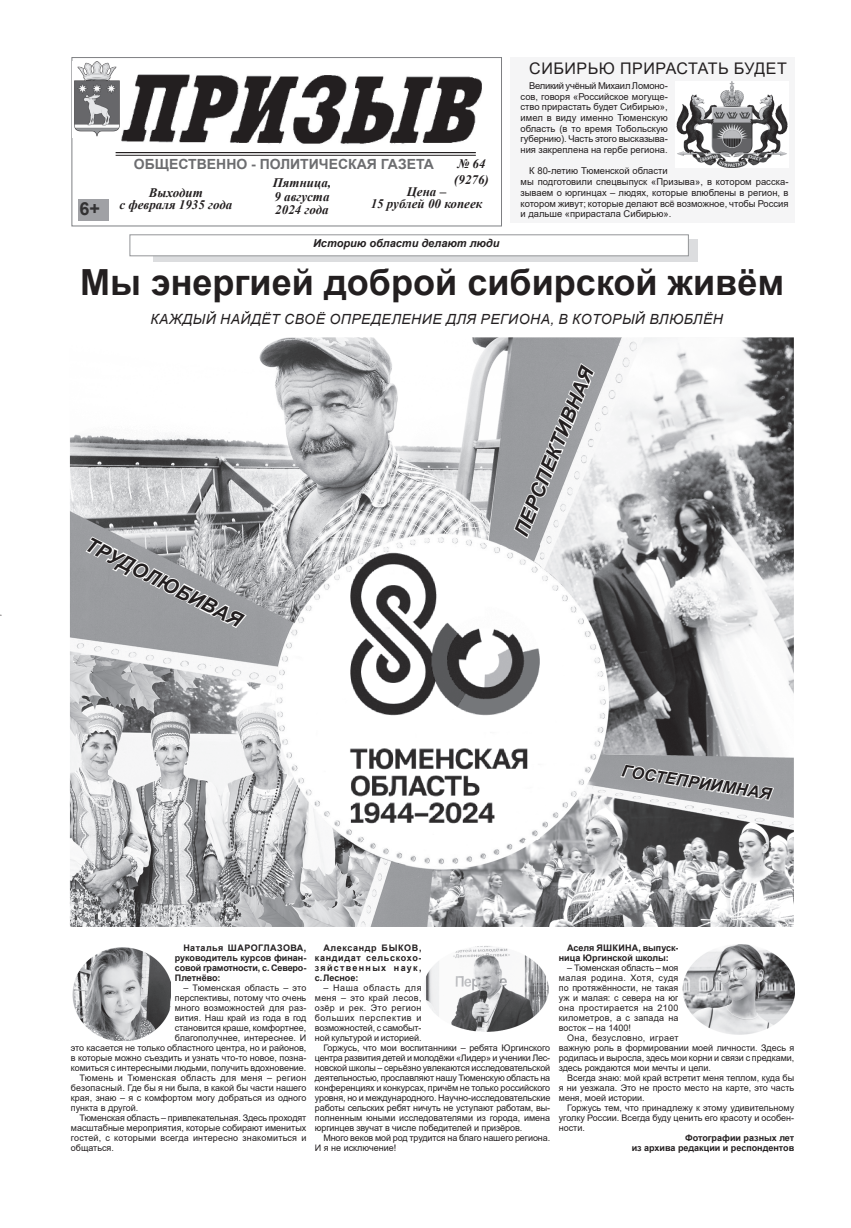
<style>
.page{position:relative;width:851px;height:1228px;background:#fff}
.page>*{position:absolute;margin:0;border:0;box-sizing:border-box;transform-origin:0 0}
.t1{font:700 36px "Arial";color:#231f20}
.t2{font:italic 700 20px "Arial";color:#231f20}
.t3{font:700 18px "Arial";color:#333233}
.t4{font:italic 700 16.5px "Arial";color:#231f20}
.t5{font:16px "Arial";letter-spacing:.035em;color:#231f20}
.t6{font:italic 14px "Arial";letter-spacing:.035em;color:#231f20}
.t7{font:700 14px "Arial";color:#6c6d70}
.t8{font:italic 700 13px/12px "Times New Roman";color:#231f20;text-align:center}
.t9{font:italic 700 11px "Arial";color:#231f20}
.t10{font:9.4px/10.7px "Arial";color:#231f20;text-align:justify}
.t11{font:9px/10px "Arial";letter-spacing:-.005em;color:#231f20;text-align:justify}
.t12{font:700 9px/10px "Arial";color:#231f20;text-align:justify}
.t13{font:9px "Arial";letter-spacing:-.025em;color:#231f20}
.t14{font:9px "Arial";letter-spacing:.02em;color:#231f20}
.t15{font:9px "Arial";letter-spacing:.025em;color:#231f20}
.t16{font:9px "Arial";letter-spacing:.035em;color:#231f20}
.t17{font:9px "Arial";letter-spacing:.06em;color:#231f20}
.t18{font:9px "Arial";letter-spacing:.03em;color:#231f20}
.t19{font:9px "Arial";letter-spacing:.04em;color:#231f20}
</style>
<div class="page">
<div style="left:72px;top:57px;width:429px;height:169px;background:#fff;border:1px solid #7e8083"></div>
<div style="left:78px;top:199px;width:31px;height:21px;background:#a0a1a5"></div>
<hr style="left:116px;top:151px;width:360px;height:2px;background:#231f20">
<hr style="left:116px;top:155px;width:360px;height:1px;background:#231f20">
<img style="left:121px;top:74px;width:361px;height:70px">
<img style="left:73px;top:61px;width:47px;height:76px">
<div style="left:510px;top:57px;width:284px;height:166px;background:#f5f5f6"></div>
<div style="left:153px;top:239px;width:544px;height:22px;background:linear-gradient(to right,#dcdddf,#dcdddf)"></div>
<div style="left:130px;top:235px;width:558px;height:21px;background:#fff;border:1px solid #939598"></div>
<img style="left:70px;top:337px;width:723px;height:590px">
<img style="left:343px;top:545px;width:196px;height:294px">
<svg style="left:84px;top:535px;width:164px;height:94px;background:#acaeb0"></svg>
<svg style="left:512px;top:361px;width:84px;height:179px"></svg>
<svg style="left:619px;top:763px;width:156px;height:38px"></svg>
<img style="left:72px;top:947px;width:98px;height:93px">
<img style="left:425px;top:946px;width:124px;height:86px">
<img style="left:682px;top:944px;width:112px;height:91px">
<img style="left:676px;top:81px;width:112px;height:86px">
<h3 class="t3" style="left:79px;top:195px;width:22px">6+</h3>
<h3 class="t7" style="left:134px;top:154px;width:301px">ОБЩЕСТВЕННО - ПОЛИТИЧЕСКАЯ ГАЗЕТА</h3>
<h3 class="t8" style="left:454px;top:155px;width:36px;line-height:15.6px;text-align:left">№ 64 (9276)</h3>
<h3 class="t8" style="left:119px;top:186px;width:114px">Выходит<br>с февраля 1935 года</h3>
<h3 class="t8" style="left:273px;top:175px;width:60px;line-height:13.5px;text-align:left">Пятница,<br>9 августа<br>2024 года</h3>
<h3 class="t8" style="left:370px;top:185px;width:113px">Цена –<br>15 рублей 00 копеек</h3>
<h3 class="t5" style="left:529px;top:57px;width:259px">СИБИРЬЮ ПРИРАСТАТЬ БУДЕТ</h3>
<p class="t10" style="left:520px;top:80px;width:149px;text-indent:8px">Великий учёный Михаил Ломоно&shy;сов, говоря «Российское могуще&shy;ство прирастать будет Сибирью», имел в виду именно Тюменскую область (в то время Тобольскую губернию). Часть этого высказыва&shy;ния закреплена на гербе региона.</p>
<p class="t10" style="left:520px;top:166px;width:269px;text-align:left;text-indent:8px">К 80-летию Тюменской области<br>мы подготовили спецвыпуск «Призыва», в котором расска&shy;зываем о юргинцах – людях, которые влюблены в регион, в котором живут; которые делают всё возможное, чтобы Россия и дальше «прирастала Сибирью».</p>
<p class="t9" style="left:313px;top:236px;width:188px">Историю области делают люди</p>
<h1 class="t1" style="left:80px;top:257px;width:705px">Мы энергией доброй сибирской живём</h1>
<h3 class="t6" style="left:150px;top:310px;width:574px">КАЖДЫЙ НАЙДЁТ СВОЁ ОПРЕДЕЛЕНИЕ ДЛЯ РЕГИОНА, В КОТОРЫЙ ВЛЮБЛЁН</h3>
<h2 class="t2" style="left:93px;top:531px;width:175px;rotate:27deg">ТРУДОЛЮБИВАЯ</h2>
<h2 class="t2" style="left:507px;top:530px;width:182px;rotate:-68deg">ПЕРСПЕКТИВНАЯ</h2>
<h3 class="t4" style="left:623px;top:759px;width:153px;rotate:9deg">ГОСТЕПРИИМНАЯ</h3>
<p class="t12" style="left:175px;top:942px;width:133px;text-indent:8px">Наталья ШАРОГЛАЗОВА, руководитель курсов финан&shy;совой грамотности, с. Северо-Плетнёво:</p>
<p class="t14" style="left:183px;top:981px;width:124px">– Тюменская область – это</p>
<p class="t11" style="left:175px;top:992px;width:133px">перспективы, потому что очень</p>
<p class="t14" style="left:175px;top:1001px;width:133px">много возможностей для раз-</p>
<p class="t11" style="left:175px;top:1012px;width:133px">вития. Наш край из года в год</p>
<p class="t11" style="left:175px;top:1022px;width:133px">становится краше, комфортнее,</p>
<p class="t11" style="left:175px;top:1032px;width:133px">благополучнее, интереснее. И</p>
<p class="t11" style="left:71px;top:1042px;width:237px">это касается не только областного центра, но и районов,</p>
<p class="t11" style="left:71px;top:1052px;width:237px">в которые можно съездить и узнать что-то новое, позна-</p>
<p class="t11" style="left:71px;top:1062px;width:237px">комиться с интересными людьми, получить вдохновение.</p>
<p class="t16" style="left:79px;top:1071px;width:228px">Тюмень и Тюменская область для меня – регион</p>
<p class="t11" style="left:71px;top:1082px;width:237px">безопасный. Где бы я ни была, в какой бы части нашего</p>
<p class="t11" style="left:71px;top:1092px;width:237px">края, знаю – я с комфортом могу добраться из одного</p>
<p class="t11" style="left:71px;top:1102px;width:69px">пункта в другой.</p>
<p class="t11" style="left:79px;top:1112px;width:228px">Тюменская область – привлекательная. Здесь проходят</p>
<p class="t11" style="left:71px;top:1122px;width:237px">масштабные мероприятия, которые собирают именитых</p>
<p class="t15" style="left:71px;top:1131px;width:237px">гостей, с которыми всегда интересно знакомиться и</p>
<p class="t11" style="left:71px;top:1142px;width:45px">общаться.</p>
<p class="t12" style="left:315px;top:942px;width:108px;text-indent:8px">Александр БЫКОВ, кандидат сельскохо&shy;зяйственных наук, с.Лесное:</p>
<p class="t17" style="left:323px;top:981px;width:100px">– Наша область для</p>
<p class="t18" style="left:315px;top:991px;width:108px">меня – это край лесов,</p>
<p class="t19" style="left:315px;top:1001px;width:108px">озёр и рек. Это регион</p>
<p class="t17" style="left:315px;top:1011px;width:108px">больших перспектив и</p>
<p class="t11" style="left:315px;top:1022px;width:108px">возможностей, с самобыт-</p>
<p class="t11" style="left:315px;top:1032px;width:108px">ной культурой и историей.</p>
<p class="t11" style="left:323px;top:1042px;width:228px">Горжусь, что мои воспитанники – ребята Юргинского</p>
<p class="t13" style="left:315px;top:1051px;width:237px">центра развития детей и молодёжи «Лидер» и ученики Лес-</p>
<p class="t11" style="left:315px;top:1062px;width:237px">новской школы – серьёзно увлекаются исследовательской</p>
<p class="t11" style="left:315px;top:1072px;width:237px">деятельностью, прославляют нашу Тюменскую область на</p>
<p class="t11" style="left:315px;top:1082px;width:237px">конференциях и конкурсах, причём не только российского</p>
<p class="t11" style="left:315px;top:1092px;width:237px">уровня, но и международного. Научно-исследовательские</p>
<p class="t11" style="left:315px;top:1102px;width:237px">работы сельских ребят ничуть не уступают работам, вы-</p>
<p class="t11" style="left:315px;top:1112px;width:237px">полненным юными исследователями из города, имена</p>
<p class="t11" style="left:315px;top:1122px;width:209px">юргинцев звучат в числе победителей и призёров.</p>
<p class="t11" style="left:323px;top:1132px;width:228px">Много веков мой род трудится на благо нашего региона.</p>
<p class="t11" style="left:315px;top:1142px;width:83px">И я не исключение!</p>
<p class="t12" style="left:558px;top:942px;width:121px;text-indent:9px">Аселя ЯШКИНА, выпуск&shy;ница Юргинской школы:</p>
<p class="t11" style="left:558px;top:962px;width:121px;text-indent:8px">– Тюменская область – моя малая родина. Хотя, судя по протяжённости, не такая уж и малая: с севера на юг она простирается на 2100 километров, а с запада на восток – на 1400!</p>
<p class="t11" style="left:558px;top:1032px;width:237px;text-align:left;text-indent:8px">Она, безусловно, играет<br>важную роль в формировании моей личности. Здесь я родилась и выросла, здесь мои корни и связи с предками, здесь рождаются мои мечты и цели.</p>
<p class="t11" style="left:558px;top:1072px;width:237px;text-indent:8px">Всегда знаю: мой край встретит меня теплом, куда бы я ни уезжала. Это не просто место на карте, это часть меня, моей истории.</p>
<p class="t11" style="left:558px;top:1102px;width:237px;text-indent:8px">Горжусь тем, что принадлежу к этому удивительному уголку России. Всегда буду ценить его красоту и особен&shy;ности.</p>
<p class="t12" style="left:631px;top:1132px;width:164px;text-align:right">Фотографии разных лет<br>из архива редакции и респондентов</p>
</div>
